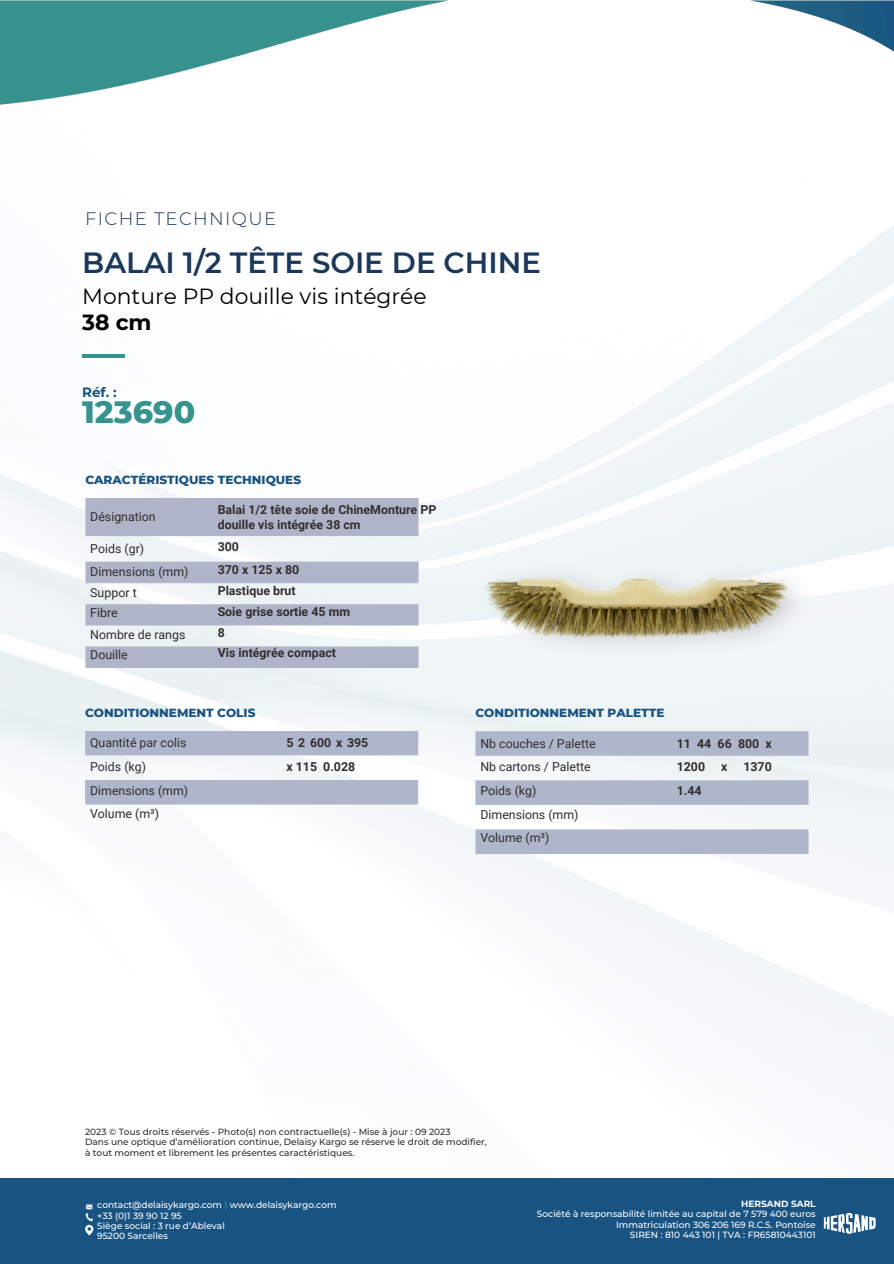
<style>
.page{position:relative;width:894px;height:1264px;background:#fff}
.page>*{position:absolute;margin:0;border:0;box-sizing:border-box;transform-origin:0 0}
.t1{font:800 31.5px "Montserrat";color:#37938e}
.t2{font:600 29.1px "Montserrat";color:#1b375a}
.t3{font:21.9px/25.8px "Montserrat";color:#000}
.t4{font:300 18px "Montserrat";letter-spacing:.075em;color:#1b375a}
.t5{font:700 13.5px "Montserrat";color:#195382}
.t6{font:12.3px/23.7px "Roboto";color:#312e2f}
.t7{font:700 12.3px/21.1px "Roboto";color:#312e2f}
.t8{font:800 12px "Montserrat";color:#195382}
.t9{font:500 9px/10.2px "Montserrat";color:#fff}
.t10{font:500 9px/10.2px "Montserrat";color:#312e2f}
.s1{font-weight:700}
.s2{color:#37938e}
</style>
<div class="page">
<img style="left:0;top:226px;width:893px;height:876px">
<img style="left:85px;top:498px;width:333px;height:170px">
<img style="left:0;top:0;width:893px;height:105px">
<div style="left:0;top:1178px;width:893px;height:85px;background:#195382"></div>
<svg style="left:85px;top:1204px;width:8px;height:17px"></svg>
<svg style="left:85px;top:1224px;width:8px;height:11px"></svg>
<svg style="left:87px;top:1227px;width:4px;height:3px"></svg>
<svg style="left:823px;top:1213px;width:52px;height:20px"></svg>
<img style="left:485px;top:566px;width:325px;height:90px">
<img style="left:483px;top:570px;width:309px;height:72px">
<hr style="left:82px;top:354px;width:42px;height:3px;background:#36928d">
<svg style="left:85px;top:730px;width:333px;height:74px"></svg>
<svg style="left:475px;top:731px;width:333px;height:123px"></svg>
<div style="left:632px;top:43px;width:172px;height:147px;background:#fff"></div>
<h6 class="t4" style="left:85px;top:207px;width:192px">FICHE TECHNIQUE</h6>
<p class="t2" style="left:82px;top:245px;width:460px">BALAI 1/2 TÊTE SOIE DE CHINE</p>
<p class="t3" style="left:82px;top:283px;width:346px">Monture PP douille vis intégrée<br><span class="s1">38 cm</span></p>
<h5 class="t5" style="left:82px;top:383px;width:36px">Réf. :</h5>
<h5 class="t1" style="left:82px;top:392px;width:115px">123690</h5>
<p class="t8" style="left:85px;top:472px;width:217px">CARACTÉRISTIQUES TECHNIQUES</p>
<h6 class="t6" style="left:90px;top:505px;width:67px">Désignation</h6>
<h5 class="t6" style="left:90px;top:538px;width:100px;line-height:21.1px">Poids (gr)<br>Dimensions (mm)<br>Suppor t<br>Fibre<br>Nombre de rangs<br>Douille</h5>
<h5 class="t7" style="left:218px;top:502px;width:220px;line-height:14.7px">Balai 1/2 tête soie de ChineMonture PP douille vis intégrée 38 cm</h5>
<h5 class="t7" style="left:218px;top:536px;width:134px">300<br>370 x 125 x 80<br>Plastique brut<br>Soie grise sortie 45 mm<br>8<br>Vis intégrée compact</h5>
<p class="t8" style="left:85px;top:705px;width:172px">CONDITIONNEMENT COLIS</p>
<h4 class="t6" style="left:90px;top:731px;width:100px">Quantité par colis<br>Poids (kg)<br>Dimensions (mm)<br>Volume (m³)</h4>
<h6 class="t7" style="left:286px;top:731px;width:83px;line-height:23.7px">5 2 600 x 395 x 115 0.028</h6>
<h4 class="t8" style="left:475px;top:705px;width:190px">CONDITIONNEMENT PALETTE</h4>
<p class="t6" style="left:480px;top:731px;width:117px">Nb couches / Palette<br>Nb cartons / Palette<br>Poids (kg)<br>Dimensions (mm)<br>Volume (m³)</p>
<p class="t7" style="left:676px;top:731px;width:96px;line-height:23.7px">11 44 66 800 x<br>1200</p>
<p class="t7" style="left:721px;top:756px;width:8px">x</p>
<p class="t7" style="left:743px;top:756px;width:30px">1370</p>
<p class="t7" style="left:676px;top:780px;width:26px">1.44</p>
<p class="t10" style="left:85px;top:1126px;width:403px">2023 © Tous droits réservés - Photo(s) non contractuelle(s) - Mise à jour : 09 2023<br>Dans une optique d’amélioration continue, Delaisy Kargo se réserve le droit de modifier, à tout moment et librement les présentes caractéristiques.</p>
<h2 class="t9" style="left:97px;top:1198px;width:241px;line-height:11.2px">contact@delaisykargo.com <span class="s2">|</span> www.delaisykargo.com +33 (0)1 39 90 12 95</h2>
<h1 class="t9" style="left:97px;top:1220px;width:129px">Siège social : 3 rue d’Ableval</h1>
<h4 class="t9" style="left:97px;top:1231px;width:72px">95200 Sarcelles</h4>
<h6 class="t9" style="left:537px;top:1198px;width:280px;text-align:right"><span class="s1">HERSAND SARL<br></span>Société à responsabilité limitée au capital de 7 579 400 euros Immatriculation 306 206 169 R.C.S. Pontoise<br>SIREN : 810 443 101 | TVA : FR65810443101</h6>
</div>
